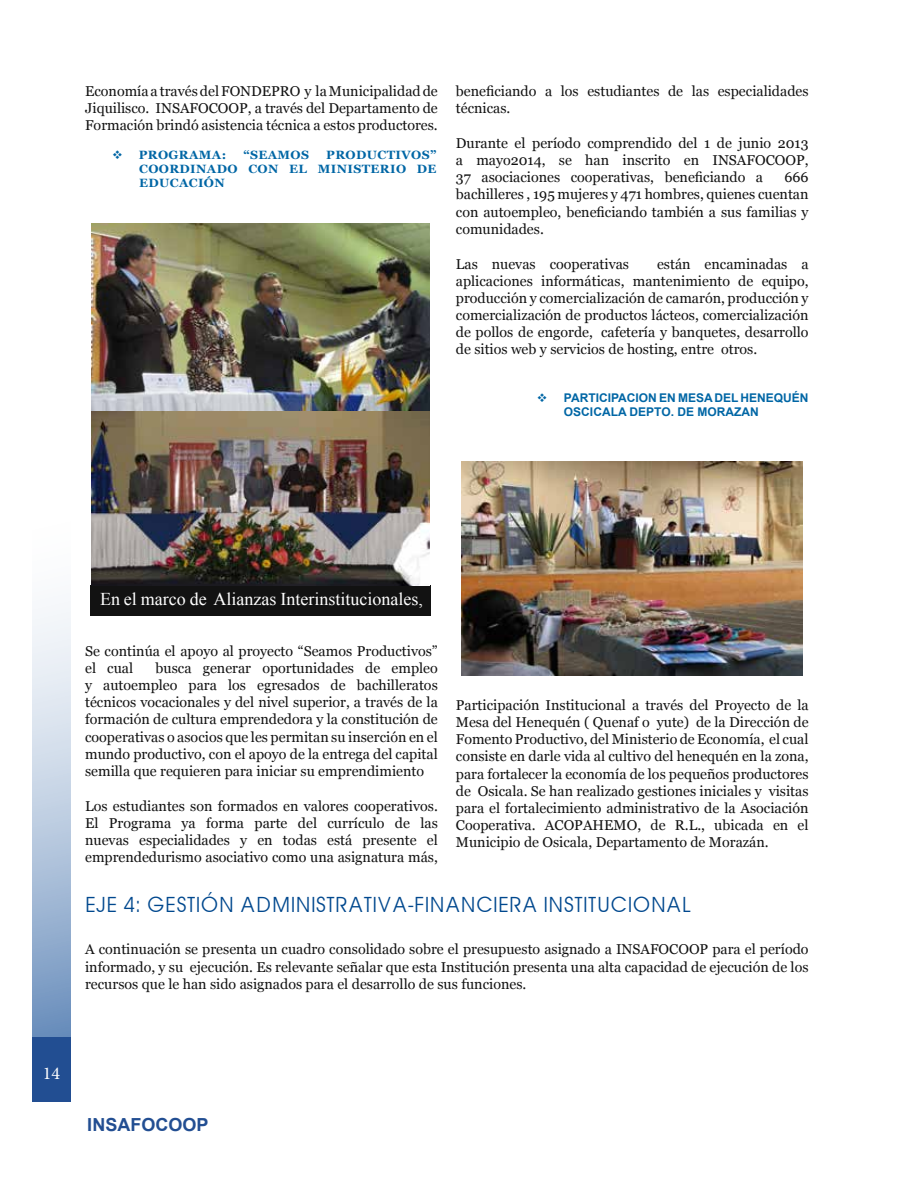
<style>
.page{position:relative;width:915px;height:1187px;background:#fff}
.page>*{position:absolute;margin:0;border:0;box-sizing:border-box;transform-origin:0 0}
.t1{font:21px "Avant Garde";color:#00488e}
.t2{font:18px "Times New Roman";color:#fff}
.t3{font:700 18px "Arial";color:#224e92}
.t4{font:18px "Minion Pro";color:#fff}
.t5{font:14.25px/17.1px "Georgia";color:#121212;text-align:justify}
.t6{font:700 12px/13.8px "Georgia";letter-spacing:.03em;color:#0066a5;text-align:justify}
.t7{font:700 12px/14.4px "Arial";color:#0066a5}
</style>
<div class="page">
<div style="left:32px;top:521px;width:39px;height:525px;background:linear-gradient(to bottom,#fff,#7395c0)"></div>
<div style="left:32px;top:1037px;width:39px;height:64px;background:#224e92"></div>
<div style="left:90px;top:585px;width:340px;height:30px;background:#121212"></div>
<img style="left:92px;top:223px;width:337px;height:362px">
<img style="left:461px;top:461px;width:341px;height:214px">
<p class="t5" style="left:85px;top:83px;width:354px">Economía a través del FONDEPRO y la Municipalidad de Jiquilisco. INSAFOCOOP, a través del Departamento de Formación brindó asistencia técnica a estos productores.</p>
<p class="t6" style="left:112px;top:148px;width:115px">❖ PROGRAMA:</p>
<p class="t6" style="left:243px;top:148px;width:67px">“SEAMOS</p>
<p class="t6" style="left:139px;top:148px;width:299px;text-indent:187px">PRODUCTIVOS” COORDINADO CON EL MINISTERIO DE EDUCACIÓN</p>
<p class="t5" style="left:455px;top:83px;width:354px">beneficiando a los estudiantes de las especialidades técnicas.</p>
<p class="t5" style="left:455px;top:135px;width:354px">Durante el período comprendido del 1 de junio 2013 a mayo2014, se han inscrito en INSAFOCOOP, 37 asociaciones cooperativas, beneficiando a</p>
<p class="t5" style="left:455px;top:169px;width:354px;text-indent:328px">666 bachilleres , 195 mujeres y 471 hombres, quienes cuentan con autoempleo, beneficiando también a sus familias y comunidades.</p>
<p class="t5" style="left:455px;top:255px;width:175px">Las nuevas cooperativas</p>
<p class="t5" style="left:455px;top:255px;width:354px;text-indent:201px">están encaminadas a aplicaciones informáticas, mantenimiento de equipo, producción y comercialización de camarón, producción y comercialización de productos lácteos, comercialización de pollos de engorde, cafetería y banquetes, desarrollo de sitios web y servicios de hosting, entre otros.</p>
<p class="t7" style="left:563px;top:390px;width:246px;text-indent:-27px">❖ PARTICIPACION EN MESA DEL HENEQUÉN<br>OSCICALA DEPTO. DE MORAZAN</p>
<p class="t2" style="left:100px;top:588px;width:324px">En el marco de Alianzas Interinstitucionales,</p>
<p class="t5" style="left:85px;top:642px;width:354px">Se continúa el apoyo al proyecto “Seamos Productivos” el cual</p>
<p class="t5" style="left:85px;top:660px;width:354px;text-indent:70px">busca generar oportunidades de empleo y autoempleo para los egresados de bachilleratos técnicos vocacionales y del nivel superior, a través de la formación de cultura emprendedora y la constitución de cooperativas o asocios que les permitan su inserción en el mundo productivo, con el apoyo de la entrega del capital semilla que requieren para iniciar su emprendimiento</p>
<p class="t5" style="left:85px;top:797px;width:354px">Los estudiantes son formados en valores cooperativos.<br>El Programa ya forma parte del currículo de las nuevas especialidades y en todas está presente el emprendedurismo asociativo como una asignatura más,</p>
<p class="t5" style="left:455px;top:697px;width:354px">Participación Institucional a través del Proyecto de la Mesa del Henequén ( Quenaf o yute) de la Dirección de Fomento Productivo, del Ministerio de Economía, el cual consiste en darle vida al cultivo del henequén en la zona, para fortalecer la economía de los pequeños productores de Osicala. Se han realizado gestiones iniciales y visitas para el fortalecimiento administrativo de la Asociación Cooperativa. ACOPAHEMO, de R.L., ubicada en el Municipio de Osicala, Departamento de Morazán.</p>
<h1 class="t1" style="left:85px;top:891px;width:607px">EJE 4: GESTIÓN ADMINISTRATIVA-FINANCIERA INSTITUCIONAL</h1>
<p class="t5" style="left:85px;top:941px;width:724px">A continuación se presenta un cuadro consolidado sobre el presupuesto asignado a INSAFOCOOP para el período informado, y su ejecución. Es relevante señalar que esta Institución presenta una alta capacidad de ejecución de los recursos que le han sido asignados para el desarrollo de sus funciones.</p>
<p class="t4" style="left:43px;top:1061px;width:19px">14</p>
<p class="t3" style="left:87px;top:1112px;width:123px">INSAFOCOOP</p>
</div>
